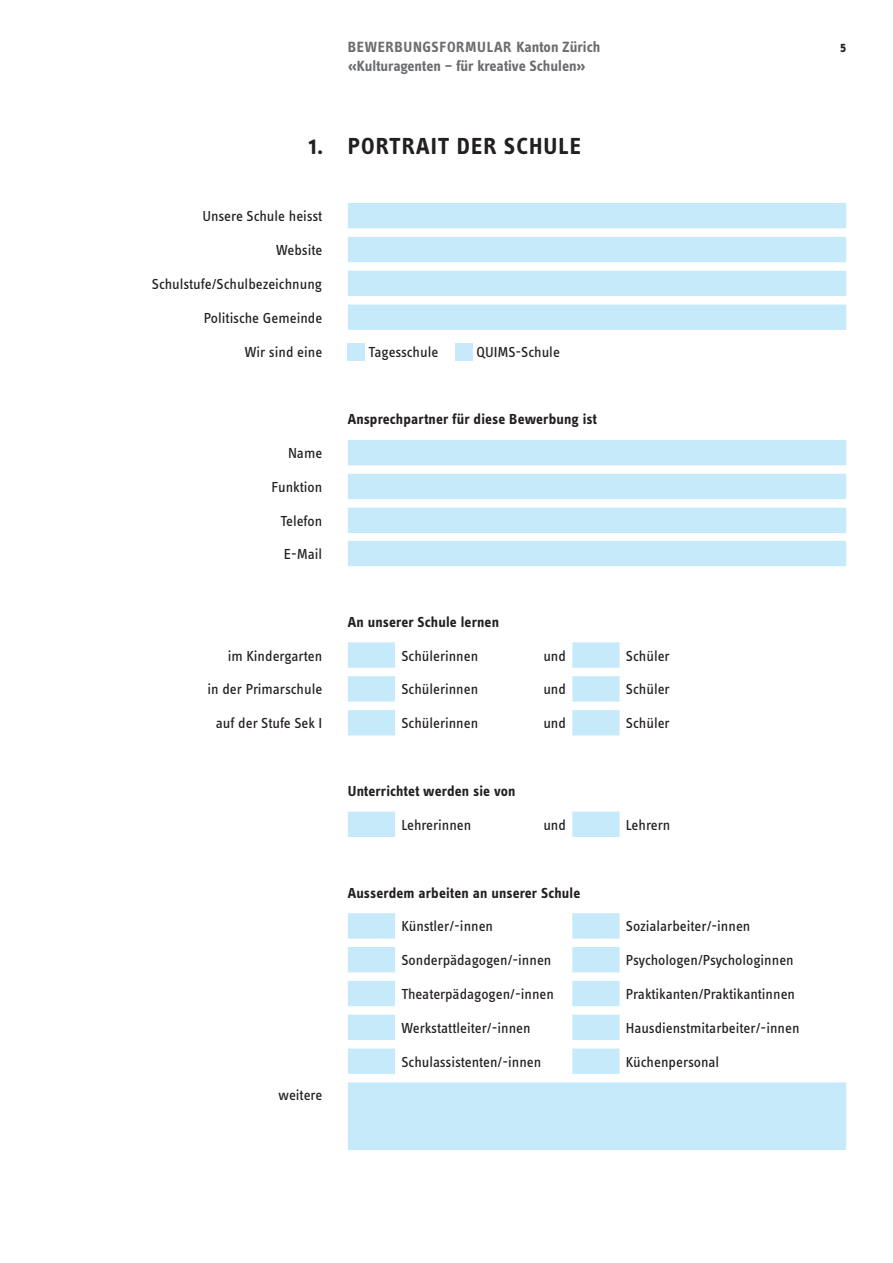
<style>
.page{position:relative;width:893px;height:1263px;background:#fff}
.page>*{position:absolute;margin:0;border:0;box-sizing:border-box;transform-origin:0 0}
.t1{font:700 24px "Info Text Pro";letter-spacing:.04em;color:#231f20}
.t2{font:700 15.45px "Info Text Pro";letter-spacing:-.005em;color:#6c6d70}
.t3{font:700 15.3px "Info Text Pro";letter-spacing:.04em;color:#6c6d70}
.t4{font:15px "Info Text Pro";color:#231f20}
.t5{font:700 15px "Info Text Pro";letter-spacing:.01em;color:#231f20}
.t6{font:700 13.5px "Info Text Pro";color:#231f20}
.s1{font-size:15.45px}
.s2{font-size:15.3px}
</style>
<div class="page">
<svg style="left:348px;top:203px;width:498px;height:127px;fill:#c6eafa"></svg>
<svg style="left:348px;top:440px;width:498px;height:126px;fill:#c6eafa"></svg>
<div style="left:348px;top:343px;width:17px;height:17px;background:#c6eafa"></div>
<div style="left:456px;top:343px;width:17px;height:17px;background:#c6eafa"></div>
<svg style="left:348px;top:642px;width:498px;height:508px"></svg>
<h1 class="t1" style="left:308px;top:131px;width:17px">1.</h1>
<p class="t3" style="left:348px;top:37px;width:254px">BEWERBUNGSFORMULAR <span class="s1">Kanton Zürich</span></p>
<p class="t2" style="left:348px;top:57px;width:239px"><span class="s2">«Kulturagenten –</span> für kreative Schulen»</p>
<h1 class="t1" style="left:348px;top:131px;width:235px">PORTRAIT DER SCHULE</h1>
<p class="t4" style="left:202px;top:207px;width:121px">Unsere Schule heisst</p>
<p class="t4" style="left:276px;top:241px;width:48px">Website</p>
<p class="t4" style="left:152px;top:275px;width:172px">Schulstufe/Schulbezeichnung</p>
<p class="t4" style="left:204px;top:309px;width:120px">Politische Gemeinde</p>
<p class="t4" style="left:245px;top:343px;width:79px">Wir sind eine</p>
<p class="t4" style="left:369px;top:343px;width:71px">Tagesschule</p>
<p class="t4" style="left:477px;top:343px;width:85px">QUIMS-Schule</p>
<p class="t4" style="left:288px;top:444px;width:36px">Name</p>
<p class="t4" style="left:271px;top:478px;width:52px">Funktion</p>
<p class="t4" style="left:280px;top:512px;width:43px">Telefon</p>
<p class="t4" style="left:284px;top:545px;width:40px">E-Mail</p>
<p class="t5" style="left:348px;top:410px;width:251px">Ansprechpartner für diese Bewerbung ist</p>
<p class="t5" style="left:348px;top:613px;width:153px">An unserer Schule lernen</p>
<p class="t4" style="left:228px;top:647px;width:96px">im Kindergarten</p>
<p class="t4" style="left:401px;top:647px;width:78px">Schülerinnen</p>
<p class="t4" style="left:543px;top:647px;width:24px">und</p>
<p class="t4" style="left:626px;top:647px;width:45px">Schüler</p>
<p class="t4" style="left:208px;top:680px;width:116px">in der Primarschule</p>
<p class="t4" style="left:401px;top:680px;width:78px">Schülerinnen</p>
<p class="t4" style="left:543px;top:680px;width:24px">und</p>
<p class="t4" style="left:626px;top:680px;width:45px">Schüler</p>
<p class="t4" style="left:216px;top:714px;width:108px">auf der Stufe Sek I</p>
<p class="t4" style="left:401px;top:714px;width:78px">Schülerinnen</p>
<p class="t4" style="left:543px;top:714px;width:24px">und</p>
<p class="t4" style="left:626px;top:714px;width:45px">Schüler</p>
<p class="t5" style="left:348px;top:782px;width:169px">Unterrichtet werden sie von</p>
<p class="t4" style="left:401px;top:816px;width:71px">Lehrerinnen</p>
<p class="t4" style="left:543px;top:816px;width:24px">und</p>
<p class="t4" style="left:626px;top:816px;width:46px">Lehrern</p>
<p class="t4" style="left:279px;top:1086px;width:45px">weitere</p>
<p class="t5" style="left:348px;top:883px;width:234px">Ausserdem arbeiten an unserer Schule</p>
<p class="t4" style="left:401px;top:917px;width:93px">Künstler/-innen</p>
<p class="t4" style="left:626px;top:917px;width:126px">Sozialarbeiter/-innen</p>
<p class="t4" style="left:401px;top:951px;width:152px">Sonderpädagogen/-innen</p>
<p class="t4" style="left:626px;top:951px;width:169px">Psychologen/Psychologinnen</p>
<p class="t4" style="left:401px;top:985px;width:154px">Theaterpädagogen/-innen</p>
<p class="t4" style="left:626px;top:985px;width:171px">Praktikanten/Praktikantinnen</p>
<p class="t4" style="left:401px;top:1019px;width:131px">Werkstattleiter/-innen</p>
<p class="t4" style="left:626px;top:1019px;width:175px">Hausdienstmitarbeiter/-innen</p>
<p class="t4" style="left:401px;top:1053px;width:141px">Schulassistenten/-innen</p>
<p class="t4" style="left:626px;top:1053px;width:95px">Küchenpersonal</p>
<p class="t6" style="left:840px;top:39px;width:8px">5</p>
</div>
